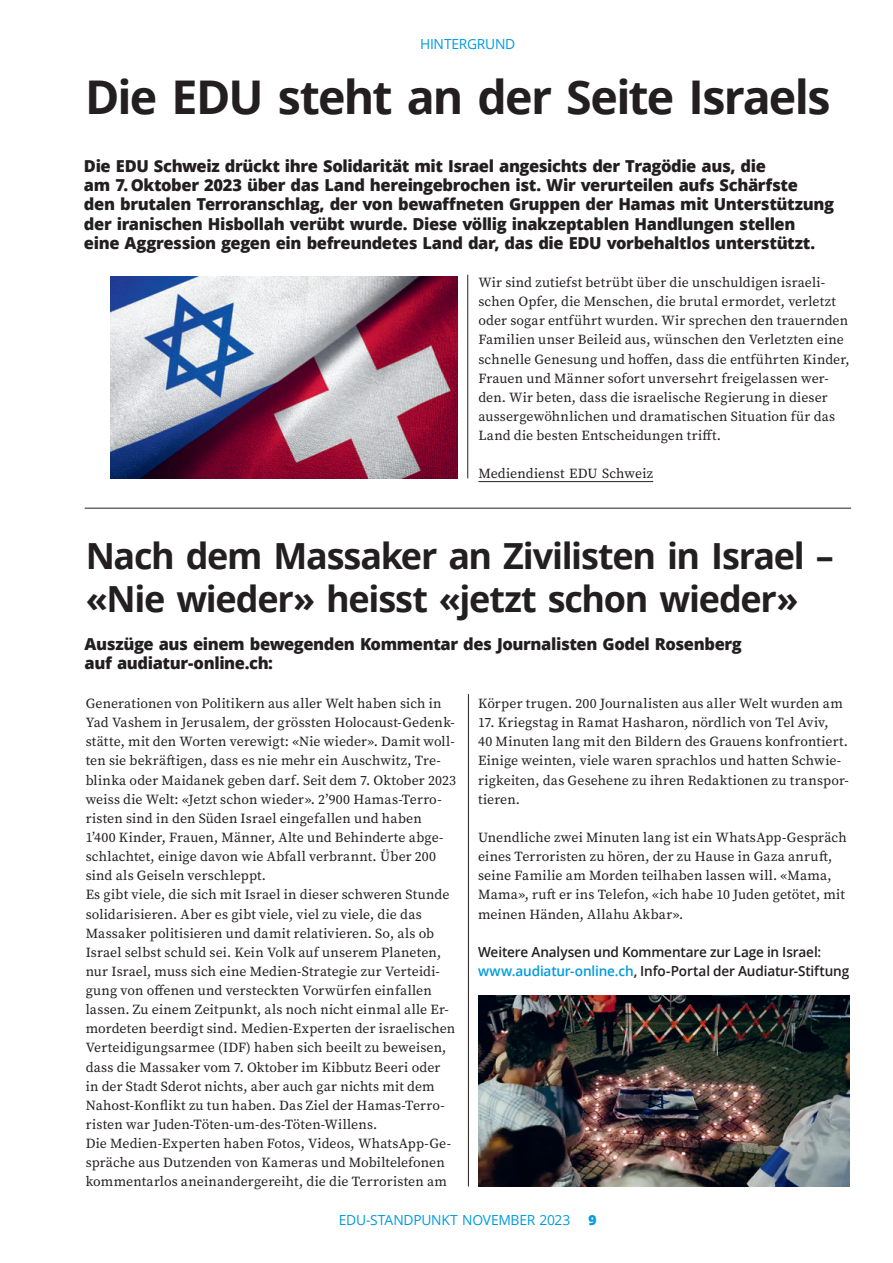
<style>
.page{position:relative;width:893px;height:1263px;background:#fff}
.page>*{position:absolute;margin:0;border:0;box-sizing:border-box;transform-origin:0 0}
.t1{font:700 46.5px "Open Sans";letter-spacing:-.04em;color:#231f20}
.t2{font:700 36px/43.2px "Open Sans";letter-spacing:-.035em;color:#231f20}
.t3{font:800 16.5px/19.2px "Open Sans";letter-spacing:-.025em;color:#231f20}
.t4{font:13.8px/19.2px "Source Serif Pro";letter-spacing:.01em;color:#231f20}
.t5{font:600 13.8px/19.2px "Open Sans";letter-spacing:-.01em;color:#231f20}
.t6{font:13.8px "Open Sans";letter-spacing:-.02em;color:#009bde}
.t7{font:800 13.8px "Open Sans";color:#009bde}
.s1{color:#009bde}
</style>
<div class="page">
<hr style="left:467px;top:275px;width:1px;height:203px;background:#231f20">
<hr style="left:468px;top:694px;width:1px;height:492px;background:#231f20">
<hr style="left:478px;top:481px;width:175px;height:1px;background:#231f20">
<img style="left:111px;top:277px;width:346px;height:201px">
<img style="left:478px;top:995px;width:372px;height:191px">
<hr style="left:85px;top:508px;width:766px;height:1px;background:#231f20">
<p class="t6" style="left:420px;top:34px;width:97px">HINTERGRUND</p>
<h1 class="t1" style="left:85px;top:65px;width:747px">Die EDU steht an der Seite Israels</h1>
<p class="t3" style="left:84px;top:156px;width:751px">Die EDU Schweiz drückt ihre Solidarität mit Israel angesichts der Tragödie aus, die<br>am 7. Oktober 2023 über das Land hereingebrochen ist. Wir verurteilen aufs Schärfste<br>den brutalen Terroranschlag, der von bewaffneten Gruppen der Hamas mit Unterstützung der iranischen Hisbollah verübt wurde. Diese völlig inakzeptablen Handlungen stellen eine Aggression gegen ein befreundetes Land dar, das die EDU vorbehaltlos unterstützt.</p>
<p class="t4" style="left:478px;top:273px;width:373px">Wir sind zutiefst betrübt über die unschuldigen israeli&shy;schen Opfer, die Menschen, die brutal ermordet, verletzt oder sogar entführt wurden. Wir sprechen den trauernden Familien unser Beileid aus, wünschen den Verletzten eine schnelle Genesung und hoffen, dass die entführten Kinder, Frauen und Männer sofort unversehrt freigelassen wer&shy;den. Wir beten, dass die israelische Regierung in dieser aussergewöhnlichen und dramatischen Situation für das Land die besten Entscheidungen trifft.</p>
<p class="t4" style="left:478px;top:464px;width:176px">Mediendienst EDU Schweiz</p>
<h2 class="t2" style="left:86px;top:533px;width:750px">Nach dem Massaker an Zivilisten in Israel – «Nie wieder» heisst «jetzt schon wieder»</h2>
<p class="t3" style="left:85px;top:633px;width:659px">Auszüge aus einem bewegenden Kommentar des Journalisten Godel Rosenberg auf audiatur-online.ch:</p>
<p class="t4" style="left:478px;top:694px;width:366px">Körper trugen. 200 Journalisten aus aller Welt wurden am</p>
<p class="t4" style="left:478px;top:713px;width:372px">17. Kriegstag in Ramat Hasharon, nördlich von Tel Aviv,<br>40 Minuten lang mit den Bildern des Grauens konfrontiert.<br>Einige weinten, viele waren sprachlos und hatten Schwie&shy;rigkeiten, das Gesehene zu ihren Redaktionen zu transpor&shy;tieren.</p>
<p class="t4" style="left:478px;top:828px;width:370px">Unendliche zwei Minuten lang ist ein WhatsApp-Gespräch eines Terroristen zu hören, der zu Hause in Gaza anruft, seine Familie am Morden teilhaben lassen will. «Mama, Mama», ruft er ins Telefon, «ich habe 10 Juden getötet, mit meinen Händen, Allahu Akbar».</p>
<p class="t5" style="left:478px;top:942px;width:373px">Weitere Analysen und Kommentare zur Lage in Israel: <span class="s1">www.audiatur-online.ch</span>, Info-Portal der Audiatur-Stiftung</p>
<p class="t4" style="left:86px;top:694px;width:372px">Generationen von Politikern aus aller Welt haben sich in Yad Vashem in Jerusalem, der grössten Holocaust-Gedenk&shy;stätte, mit den Worten verewigt: «Nie wieder». Damit woll&shy;ten sie bekräftigen, dass es nie mehr ein Auschwitz, Tre&shy;blinka oder Maidanek geben darf. Seit dem 7. Oktober 2023 weiss die Welt: «Jetzt schon wieder». 2’900 Hamas-Terro&shy;risten sind in den Süden Israel eingefallen und haben<br>1’400 Kinder, Frauen, Männer, Alte und Behinderte abge&shy;schlachtet, einige davon wie Abfall verbrannt. Über 200 sind als Geiseln verschleppt.<br>Es gibt viele, die sich mit Israel in dieser schweren Stunde solidarisieren. Aber es gibt viele, viel zu viele, die das Massaker politisieren und damit relativieren. So, als ob Israel selbst schuld sei. Kein Volk auf unserem Planeten, nur Israel, muss sich eine Medien-Strategie zur Verteidi&shy;gung von offenen und versteckten Vorwürfen einfallen lassen. Zu einem Zeitpunkt, als noch nicht einmal alle Er&shy;mordeten beerdigt sind. Medien-Experten der israelischen Verteidigungsarmee (IDF) haben sich beeilt zu beweisen, dass die Massaker vom 7. Oktober im Kibbutz Beeri oder in der Stadt Sderot nichts, aber auch gar nichts mit dem Nahost-Konflikt zu tun haben. Das Ziel der Hamas-Terro&shy;risten war Juden-Töten-um-des-Töten-Willens.<br>Die Medien-Experten haben Fotos, Videos, WhatsApp-Ge&shy;spräche aus Dutzenden von Kameras und Mobiltelefonen kommentarlos aneinandergereiht, die die Terroristen am</p>
<p class="t6" style="left:339px;top:1210px;width:233px">EDU-STANDPUNKT NOVEMBER 2023</p>
<p class="t7" style="left:588px;top:1209px;width:10px">9</p>
</div>
